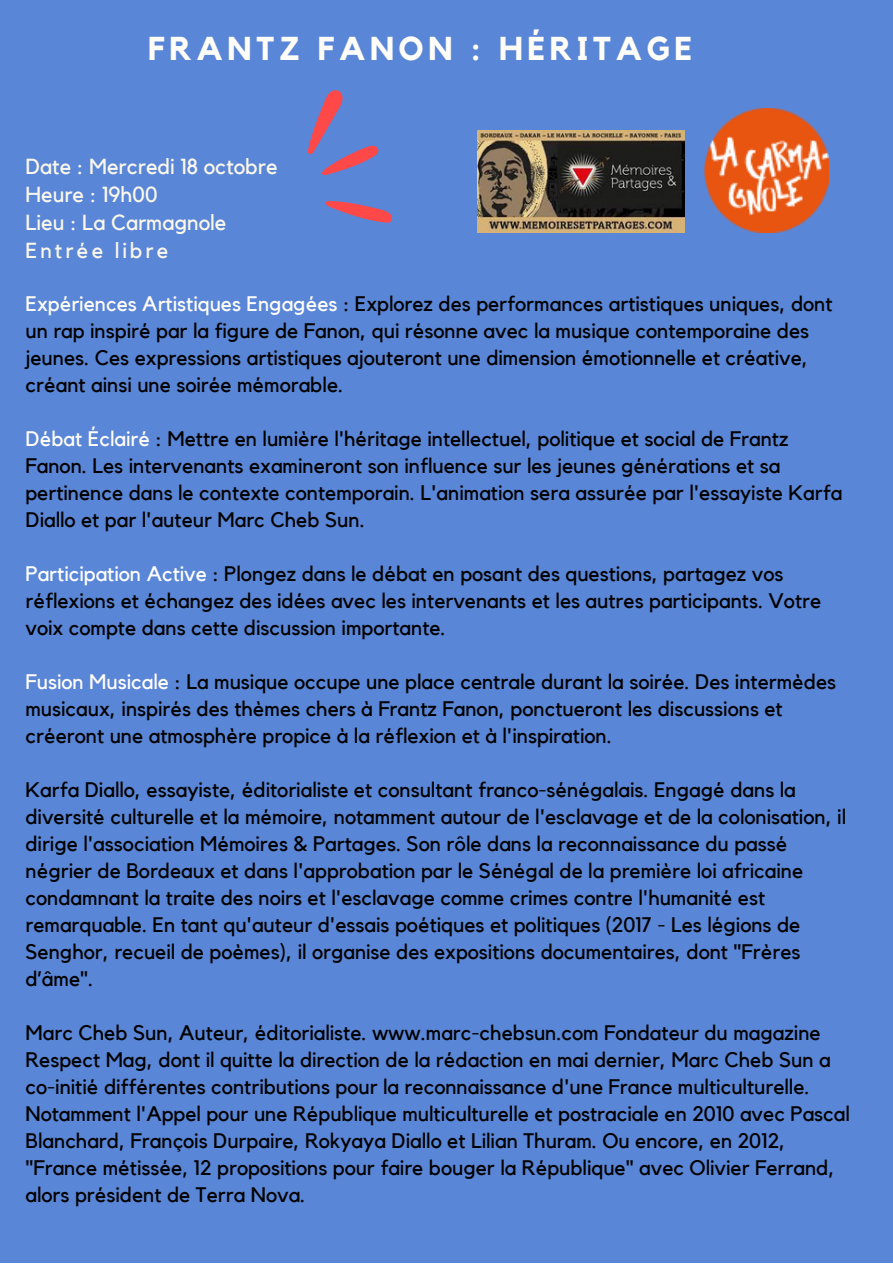
<style>
.page{position:relative;width:893px;height:1264px;background:#fff}
.page>*{position:absolute;margin:0;border:0;box-sizing:border-box;transform-origin:0 0}
.t1{font:700 33px "Kollektif";letter-spacing:.135em;color:#fffdf8}
.t2{font:21.75px "Kollektif";color:#fbf8eb}
.t3{font:21.75px "Kollektif";letter-spacing:.135em;color:#fbf8eb}
.t4{font:21px/27px "Kollektif";color:#000}
.s1{color:#fffdf8}
.s2{color:#fff}
</style>
<div class="page">
<div style="left:0;top:0;width:892px;height:1262px;background:#5a86d7"></div>
<svg style="left:308px;top:90px;width:84px;height:133px"></svg>
<img style="left:704px;top:108px;width:124px;height:124px">
<img style="left:478px;top:131px;width:206px;height:101px">
<p class="t1" style="left:148px;top:34px;width:545px">FRANTZ FANON : HÉRITAGE</p>
<p class="t2" style="left:25px;top:156px;width:254px">Date : Mercredi 18 octobre</p>
<p class="t2" style="left:25px;top:184px;width:134px">Heure : 19h00</p>
<p class="t2" style="left:25px;top:212px;width:202px">Lieu : La Carmagnole</p>
<p class="t3" style="left:25px;top:241px;width:144px">Entrée libre</p>
<p class="t4" style="left:25px;top:291px;width:808px"><span class="s1">Expériences Artistiques Engagées</span> : Explorez des performances artistiques uniques, dont un rap inspiré par la figure de Fanon, qui résonne avec la musique contemporaine des jeunes. Ces expressions artistiques ajouteront une dimension émotionnelle et créative, créant ainsi une soirée mémorable.</p>
<p class="t4" style="left:25px;top:426px;width:818px"><span class="s1">Débat Éclairé</span> : Mettre en lumière l'héritage intellectuel, politique et social de Frantz Fanon. Les intervenants examineront son influence sur les jeunes générations et sa pertinence dans le contexte contemporain. L'animation sera assurée par l'essayiste Karfa Diallo et par l'auteur Marc Cheb Sun.</p>
<p class="t4" style="left:25px;top:561px;width:797px"><span class="s2">Participation Active</span> : Plongez dans le débat en posant des questions, partagez vos réflexions et échangez des idées avec les intervenants et les autres participants. Votre voix compte dans cette discussion importante.</p>
<p class="t4" style="left:25px;top:669px;width:812px"><span class="s1">Fusion Musicale</span> : La musique occupe une place centrale durant la soirée. Des intermèdes musicaux, inspirés des thèmes chers à Frantz Fanon, ponctueront les discussions et créeront une atmosphère propice à la réflexion et à l'inspiration.</p>
<p class="t4" style="left:25px;top:776px;width:822px">Karfa Diallo, essayiste, éditorialiste et consultant franco-sénégalais. Engagé dans la diversité culturelle et la mémoire, notamment autour de l'esclavage et de la colonisation, il dirige l'association Mémoires &amp; Partages. Son rôle dans la reconnaissance du passé négrier de Bordeaux et dans l'approbation par le Sénégal de la première loi africaine condamnant la traite des noirs et l'esclavage comme crimes contre l'humanité est remarquable. En tant qu'auteur d'essais poétiques et politiques (2017 - Les légions de Senghor, recueil de poèmes), il organise des expositions documentaires, dont "Frères d’âme".</p>
<p class="t4" style="left:25px;top:1019px;width:826px">Marc Cheb Sun, Auteur, éditorialiste. www.marc-chebsun.com Fondateur du magazine Respect Mag, dont il quitte la direction de la rédaction en mai dernier, Marc Cheb Sun a co-initié différentes contributions pour la reconnaissance d'une France multiculturelle.<br>Notamment l'Appel pour une République multiculturelle et postraciale en 2010 avec Pascal Blanchard, François Durpaire, Rokyaya Diallo et Lilian Thuram. Ou encore, en 2012, "France métissée, 12 propositions pour faire bouger la République" avec Olivier Ferrand, alors président de Terra Nova.</p>
</div>
